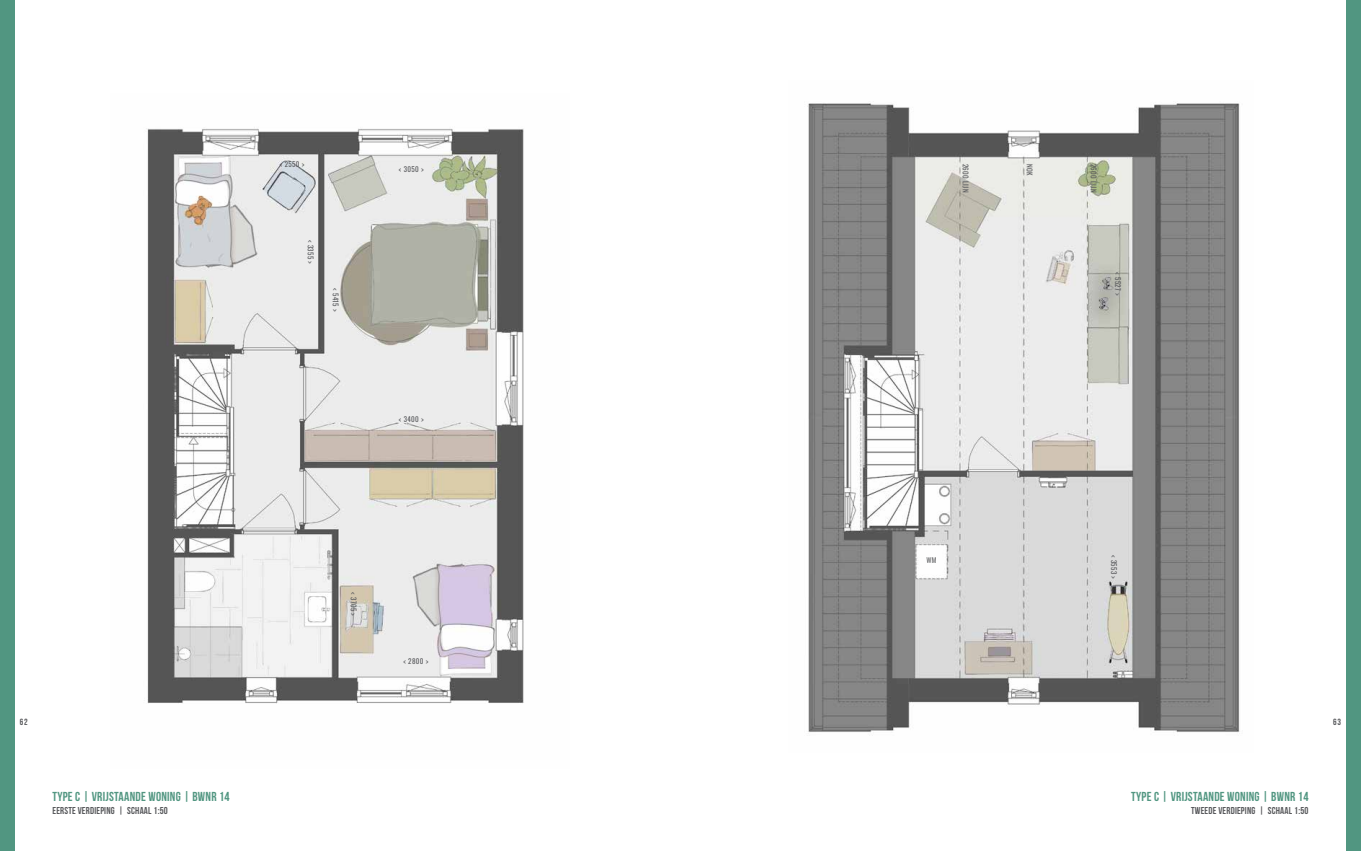
<style>
.page{position:relative;width:1361px;height:851px;background:#fff}
.page>*{position:absolute;margin:0;border:0;box-sizing:border-box;transform-origin:0 0}
.t1{font:13px "Bebas Neue";letter-spacing:.02em;color:#519681}
.t2{font:10px "Bebas Neue";letter-spacing:.02em;color:#58595c}
.t3{font:9px "Bebas Neue";color:#58595c}
.t4{font:7px "Oswald";letter-spacing:.05em;color:#58595c}
</style>
<div class="page">
<img style="left:807px;top:103px;width:433px;height:630px">
<img style="left:146px;top:128px;width:378px;height:576px">
<div style="left:0;top:0;width:14px;height:850px;background:#519681"></div>
<div style="left:1346px;top:0;width:15px;height:850px;background:#519681"></div>
<p class="t4" style="left:280px;top:158px;width:26px">&lt; 2550 &gt;</p>
<p class="t4" style="left:317px;top:239px;width:26px;rotate:90deg">&lt; 3355 &gt;</p>
<p class="t4" style="left:342px;top:288px;width:25px;rotate:90deg">&lt; 5415 &gt;</p>
<p class="t4" style="left:399px;top:163px;width:26px">&lt; 3050 &gt;</p>
<p class="t4" style="left:399px;top:413px;width:26px">&lt; 3400 &gt;</p>
<p class="t4" style="left:360px;top:592px;width:25px;rotate:90deg">&lt; 3705 &gt;</p>
<p class="t4" style="left:403px;top:654px;width:26px">&lt; 2800 &gt;</p>
<p class="t4" style="left:971px;top:163px;width:30px;rotate:90deg">2600 LIJN</p>
<p class="t4" style="left:1036px;top:163px;width:13px;rotate:90deg">NOK</p>
<p class="t4" style="left:1100px;top:163px;width:30px;rotate:90deg">2600 LIJN</p>
<p class="t4" style="left:1124px;top:272px;width:25px;rotate:90deg">&lt; 5527 &gt;</p>
<p class="t4" style="left:926px;top:554px;width:12px">WM</p>
<p class="t4" style="left:1120px;top:554px;width:26px;rotate:90deg">&lt; 3553 &gt;</p>
<p class="t3" style="left:20px;top:717px;width:9px">62</p>
<p class="t3" style="left:1333px;top:717px;width:9px">63</p>
<h1 class="t1" style="left:52px;top:789px;width:179px">TYPE C | VRIJSTAANDE WONING | BWNR 14</h1>
<h2 class="t2" style="left:52px;top:804px;width:117px">EERSTE VERDIEPING | SCHAAL 1:50</h2>
<h1 class="t1" style="left:1131px;top:789px;width:179px">TYPE C | VRIJSTAANDE WONING | BWNR 14</h1>
<h2 class="t2" style="left:1191px;top:804px;width:119px">TWEEDE VERDIEPING | SCHAAL 1:50</h2>
</div>
